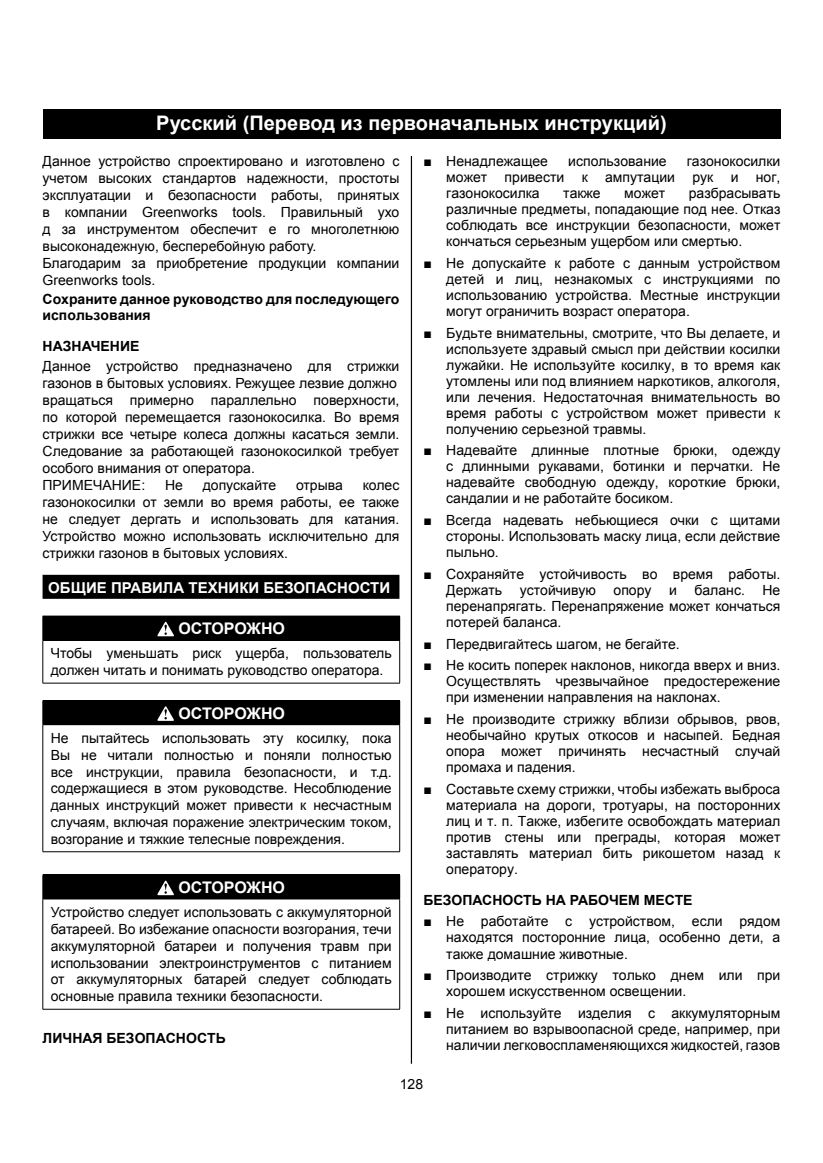
<style>
.page{position:relative;width:823px;height:1163px;background:#fff}
.page>*{position:absolute;margin:0;border:0;box-sizing:border-box;transform-origin:0 0}
.t1{font:700 20px "Arial";color:#fff}
.t2{font:700 16px "Arial";letter-spacing:-.005em;color:#fff}
.t3{font:700 15px "Arial";color:#fff}
.t4{font:14px/16px "Arial";color:#000;text-align:justify}
.t5{font:700 14px/16px "Arial";color:#000}
.s1{font-weight:700}
</style>
<div class="page">
<hr style="left:410px;top:156px;width:2px;height:907px;background:#000">
<div style="left:43px;top:109px;width:737px;height:30px;background:#000"></div>
<div style="left:43px;top:574px;width:356px;height:24px;background:#000"></div>
<div style="left:43px;top:616px;width:356px;height:24px;background:#000"></div>
<hr style="left:42px;top:640px;width:1px;height:42px;background:#000">
<hr style="left:399px;top:640px;width:1px;height:42px;background:#000">
<hr style="left:43px;top:682px;width:356px;height:1px;background:#000">
<svg style="left:42px;top:616px;width:1px;height:23px"></svg>
<svg style="left:399px;top:616px;width:1px;height:23px"></svg>
<hr style="left:43px;top:615px;width:356px;height:1px;background:#000">
<svg style="left:157px;top:621px;width:17px;height:15px"></svg>
<div style="left:43px;top:700px;width:356px;height:24px;background:#000"></div>
<hr style="left:42px;top:724px;width:1px;height:127px;background:#000">
<hr style="left:399px;top:724px;width:1px;height:127px;background:#000">
<hr style="left:43px;top:851px;width:356px;height:1px;background:#000">
<svg style="left:42px;top:700px;width:1px;height:24px"></svg>
<svg style="left:399px;top:700px;width:1px;height:24px"></svg>
<hr style="left:43px;top:724px;width:356px;height:1px;background:#000">
<svg style="left:157px;top:706px;width:17px;height:14px"></svg>
<div style="left:43px;top:874px;width:356px;height:24px;background:#000"></div>
<hr style="left:42px;top:899px;width:1px;height:109px;background:#000">
<hr style="left:399px;top:899px;width:1px;height:109px;background:#000">
<hr style="left:43px;top:1008px;width:356px;height:1px;background:#000">
<svg style="left:42px;top:875px;width:1px;height:23px"></svg>
<svg style="left:399px;top:875px;width:1px;height:23px"></svg>
<hr style="left:43px;top:898px;width:356px;height:1px;background:#000">
<svg style="left:157px;top:880px;width:17px;height:15px"></svg>
<h1 class="t1" style="left:156px;top:110px;width:511px">Русский (Перевод из первоначальных инструкций)</h1>
<p class="t4" style="left:43px;top:153px;width:358px;line-height:17px;text-align:left">Данное устройство спроектировано и изготовлено с учетом высоких стандартов надежности, простоты эксплуатации и безопасности работы, принятых в компании Greenworks tools. Правильный ухо д за инструментом обеспечит е го многолетнюю высоконадежную, бесперебойную работу.<br>Благодарим за приобретение продукции компании Greenworks tools.</p>
<p class="t5" style="left:43px;top:291px;width:358px">Сохраните данное руководство для последующего использования</p>
<p class="t4" style="left:43px;top:336px;width:358px;line-height:19.8px"><span class="s1">НАЗНАЧЕНИЕ<br></span>Данное устройство предназначено для стрижки</p>
<p class="t4" style="left:43px;top:374px;width:358px;line-height:17px;text-align:left">газонов в бытовых условиях. Режущее лезвие должно вращаться примерно параллельно поверхности, по которой перемещается газонокосилка. Во время стрижки все четыре колеса должны касаться земли.<br>Следование за работающей газонокосилкой требует особого внимания от оператора.<br>ПРИМЕЧАНИЕ:</p>
<p class="t4" style="left:423px;top:153px;width:126px">■ Ненадлежащее</p>
<p class="t4" style="left:568px;top:153px;width:100px">использование</p>
<p class="t4" style="left:446px;top:153px;width:335px;text-indent:240px">газонокосилки может привести к ампутации рук и ног, газонокосилка</p>
<p class="t4" style="left:446px;top:185px;width:335px;text-indent:242px">разбрасывать различные предметы, попадающие под нее. Отказ соблюдать все инструкции безопасности, может кончаться серьезным ущербом или смертью.</p>
<p class="t4" style="left:446px;top:255px;width:335px;text-indent:-23px">■ Не допускайте к работе с данным устройством детей и лиц, незнакомых с инструкциями по использованию устройства. Местные инструкции могут ограничить возраст оператора.</p>
<p class="t4" style="left:446px;top:325px;width:335px;text-indent:-23px">■ Будьте внимательны, смотрите, что Вы делаете, и используете здравый смысл при действии косилки лужайки. Не используйте косилку, в то время как утомлены или под влиянием наркотиков, алкоголя, или лечения. Недостаточная внимательность во время работы с устройством может привести к получению серьезной травмы.</p>
<p class="t4" style="left:446px;top:442px;width:335px;text-indent:-23px">■ Надевайте длинные плотные брюки, одежду с длинными рукавами, ботинки и перчатки. Не надевайте свободную одежду, короткие брюки, сандалии и не работайте босиком.</p>
<p class="t4" style="left:446px;top:512px;width:335px;text-indent:-23px">■ Всегда надевать небьющиеся очки с щитами стороны. Использовать маску лица, если действие пыльно.</p>
<p class="t4" style="left:446px;top:566px;width:335px;text-indent:-23px">■ Сохраняйте устойчивость во время работы.<br>Держать</p>
<p class="t4" style="left:563px;top:185px;width:39px">также</p>
<p class="t4" style="left:624px;top:185px;width:42px">может</p>
<p class="t4" style="left:165px;top:477px;width:19px">Не</p>
<p class="t4" style="left:202px;top:477px;width:75px">допускайте</p>
<p class="t4" style="left:296px;top:477px;width:48px">отрыва</p>
<p class="t4" style="left:43px;top:476px;width:358px;line-height:17px;text-indent:320px">колес газонокосилки от земли во время работы, ее также не следует дергать и использовать для катания.<br>Устройство можно использовать исключительно для стрижки газонов в бытовых условиях.</p>
<p class="t3" style="left:48px;top:577px;width:343px">ОБЩИЕ ПРАВИЛА ТЕХНИКИ БЕЗОПАСНОСТИ</p>
<p class="t2" style="left:178px;top:618px;width:108px">ОСТОРОЖНО</p>
<p class="t4" style="left:51px;top:645px;width:342px;line-height:16.8px">Чтобы уменьшать риск ущерба, пользователь должен читать и понимать руководство оператора.</p>
<p class="t2" style="left:178px;top:702px;width:108px">ОСТОРОЖНО</p>
<p class="t4" style="left:51px;top:729px;width:342px;line-height:16.8px">Не пытайтесь использовать эту косилку, пока Вы не читали полностью и поняли полностью все инструкции, правила безопасности, и т.д. содержащиеся в этом руководстве. Несоблюдение данных инструкций может привести к несчастным случаям, включая поражение электрическим током, возгорание и тяжкие телесные повреждения.</p>
<p class="t2" style="left:178px;top:876px;width:108px">ОСТОРОЖНО</p>
<p class="t4" style="left:51px;top:903px;width:342px;line-height:16.8px">Устройство следует использовать с аккумуляторной батареей. Во избежание опасности возгорания, течи аккумуляторной батареи и получения травм при использовании электроинструментов с питанием от аккумуляторных батарей следует соблюдать основные правила техники безопасности.</p>
<p class="t5" style="left:43px;top:1030px;width:184px">ЛИЧНАЯ БЕЗОПАСНОСТЬ</p>
<p class="t4" style="left:519px;top:582px;width:78px">устойчивую</p>
<p class="t4" style="left:613px;top:582px;width:39px">опору</p>
<p class="t4" style="left:668px;top:582px;width:9px">и</p>
<p class="t4" style="left:694px;top:582px;width:52px">баланс.</p>
<p class="t4" style="left:446px;top:582px;width:335px;text-indent:316px">Не перенапрягать. Перенапряжение может кончаться потерей баланса.</p>
<p class="t4" style="left:423px;top:635px;width:257px">■ Передвигайтесь шагом, не бегайте.</p>
<p class="t4" style="left:446px;top:657px;width:335px;text-indent:-23px">■ Не косить поперек наклонов, никогда вверх и вниз.<br>Осуществлять чрезвычайное предостережение при изменении направления на наклонах.</p>
<p class="t4" style="left:446px;top:711px;width:335px;text-indent:-23px">■ Не производите стрижку вблизи обрывов, рвов, необычайно крутых откосов и насыпей. Бедная опора может причинять несчастный случай промаха и падения.</p>
<p class="t4" style="left:446px;top:780px;width:335px;text-indent:-23px">■ Составьте схему стрижки, чтобы избежать выброса материала на дороги, тротуары, на посторонних лиц и т. п. Также, избегите освобождать материал против стены или преграды, которая может заставлять материал бить рикошетом назад к оператору.</p>
<p class="t5" style="left:423px;top:892px;width:270px">БЕЗОПАСНОСТЬ НА РАБОЧЕМ МЕСТЕ</p>
<p class="t4" style="left:446px;top:913px;width:335px;text-indent:-23px">■ Не работайте с устройством, если рядом находятся посторонние лица, особенно дети, а также домашние животные.</p>
<p class="t4" style="left:446px;top:967px;width:335px;text-indent:-23px">■ Производите стрижку только днем или при хорошем искусственном освещении.</p>
<p class="t4" style="left:446px;top:1004px;width:335px;text-indent:-23px">■ Не используйте изделия с аккумуляторным питанием во взрывоопасной среде, например, при наличии легковоспламеняющихся жидкостей, газов</p>
<p class="t4" style="left:399px;top:1076px;width:25px">128</p>
</div>
